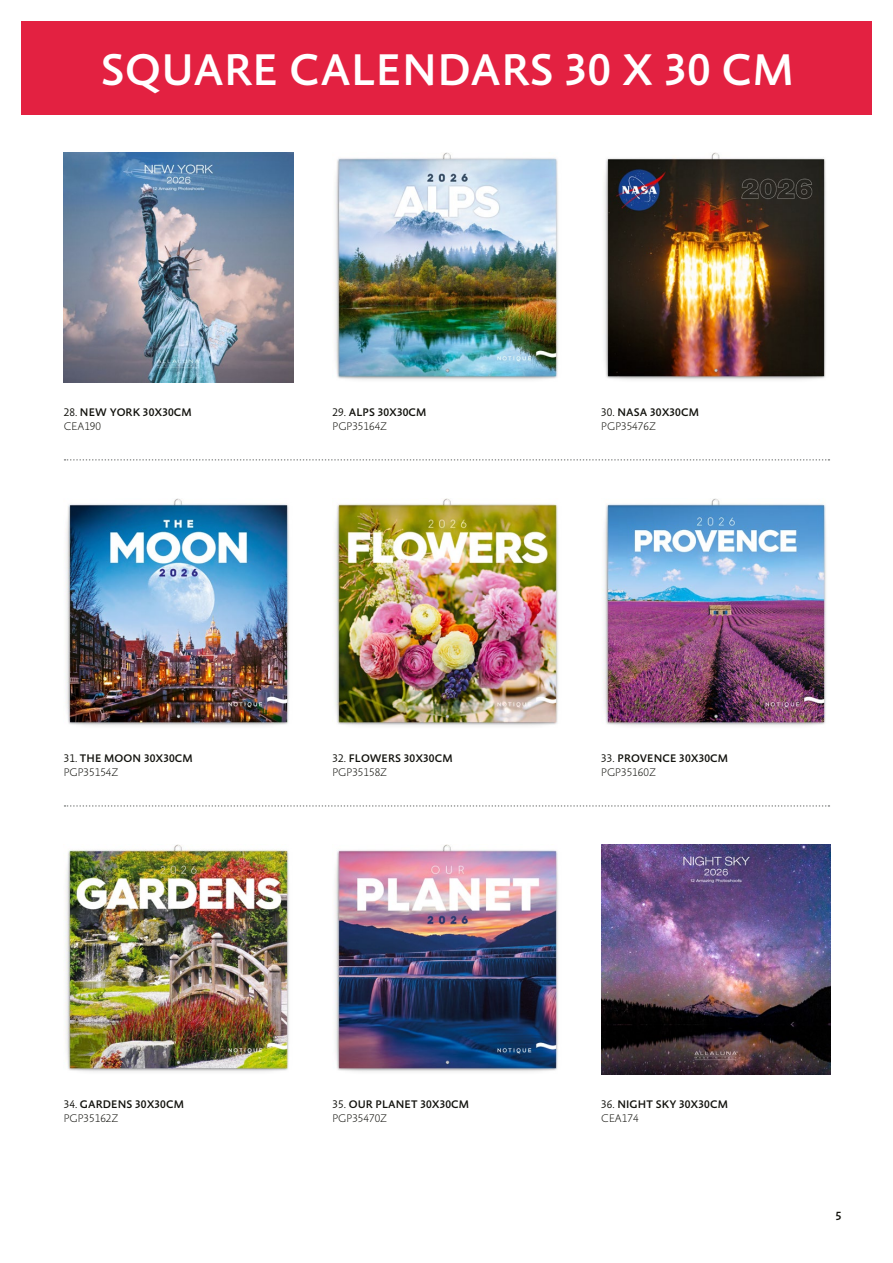
<style>
.page{position:relative;width:893px;height:1263px;background:#fff}
.page>*{position:absolute;margin:0;border:0;box-sizing:border-box;transform-origin:0 0}
.t1{font:500 45px "Absara Sans OT";letter-spacing:.01em;color:#fff}
.t2{font:500 12px "Absara Sans OT";color:#12120d}
.t3{font:500 11.1px/13.4px "Absara Sans OT";letter-spacing:.01em;color:#12120d}
.s1{font-weight:300}
.s2{font-weight:100}
</style>
<div class="page">
<div style="left:21px;top:21px;width:851px;height:94px;background:#e32141"></div>
<svg style="left:65px;top:459px;width:764px;height:2px"></svg>
<svg style="left:65px;top:805px;width:764px;height:2px"></svg>
<img style="left:64px;top:153px;width:229px;height:229px">
<img style="left:335px;top:153px;width:223px;height:227px">
<img style="left:604px;top:153px;width:222px;height:227px">
<img style="left:66px;top:499px;width:223px;height:227px">
<img style="left:334px;top:499px;width:224px;height:227px">
<img style="left:603px;top:499px;width:223px;height:227px">
<img style="left:65px;top:845px;width:224px;height:227px">
<img style="left:335px;top:845px;width:223px;height:227px">
<img style="left:601px;top:845px;width:230px;height:229px">
<h1 class="t1" style="left:101px;top:46px;width:695px">SQUARE CALENDARS 30 X 30 CM</h1>
<p class="t3" style="left:64px;top:406px;width:129px"><span class="s1">28.</span> NEW YORK 30X30CM<br><span class="s2">CEA190</span></p>
<p class="t3" style="left:332px;top:406px;width:95px"><span class="s1">29.</span> ALPS 30X30CM<br><span class="s2">PGP35164Z</span></p>
<p class="t3" style="left:601px;top:406px;width:99px"><span class="s1">30.</span> NASA 30X30CM<br><span class="s2">PGP35476Z</span></p>
<p class="t3" style="left:64px;top:753px;width:131px"><span class="s1">31.</span> THE MOON 30X30CM<br><span class="s2">PGP35154Z</span></p>
<p class="t3" style="left:332px;top:753px;width:122px"><span class="s1">32.</span> FLOWERS 30X30CM<br><span class="s2">PGP35158Z</span></p>
<p class="t3" style="left:601px;top:753px;width:128px"><span class="s1">33.</span> PROVENCE 30X30CM<br><span class="s2">PGP35160Z</span></p>
<p class="t3" style="left:64px;top:1099px;width:122px"><span class="s1">34.</span> GARDENS 30X30CM<br><span class="s2">PGP35162Z</span></p>
<p class="t3" style="left:332px;top:1099px;width:138px"><span class="s1">35.</span> OUR PLANET 30X30CM<br><span class="s2">PGP35470Z</span></p>
<p class="t3" style="left:601px;top:1099px;width:128px"><span class="s1">36.</span> NIGHT SKY 30X30CM<br><span class="s2">CEA174</span></p>
<p class="t2" style="left:835px;top:1210px;width:8px">5</p>
</div>
